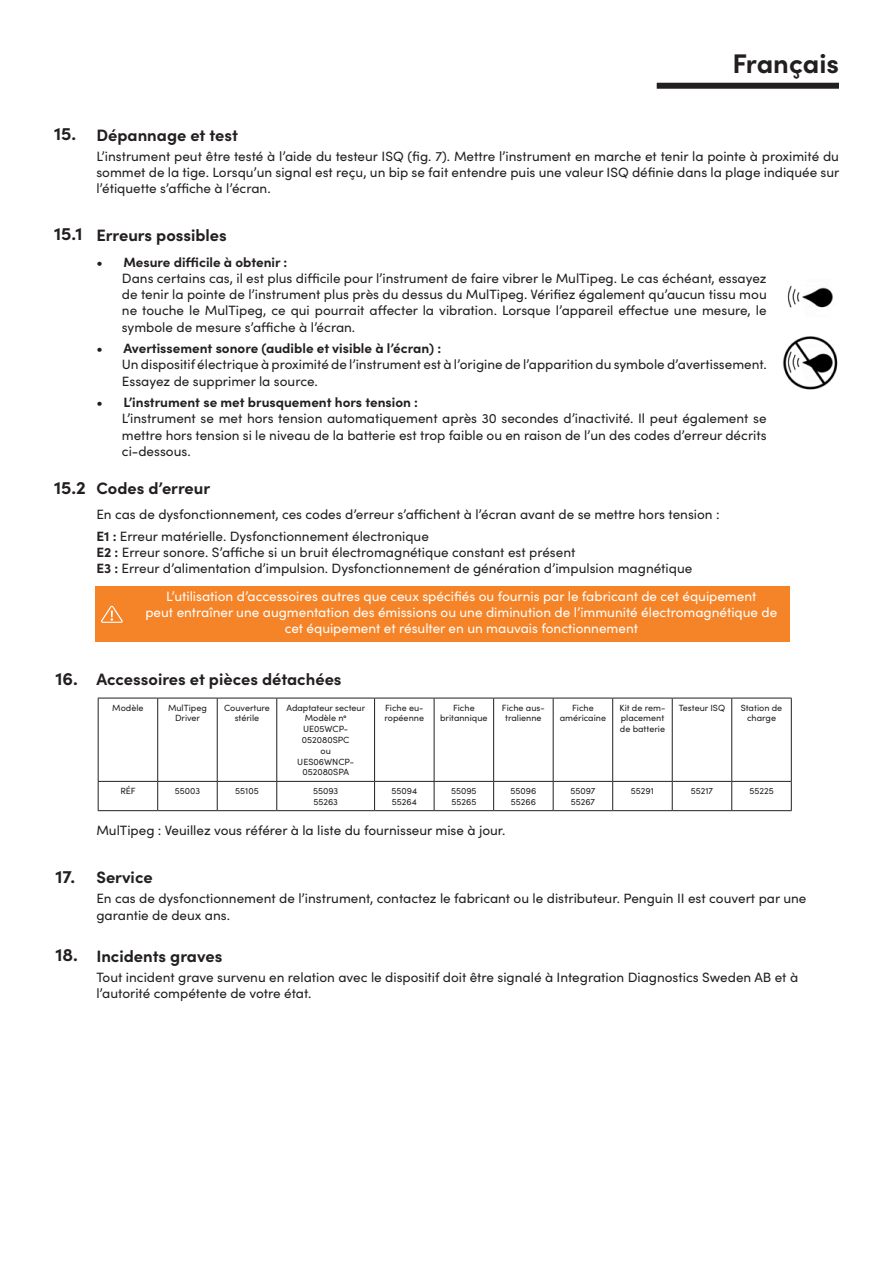
<style>
.page{position:relative;width:893px;height:1263px;background:#fff}
.page>*{position:absolute;margin:0;border:0;box-sizing:border-box;transform-origin:0 0}
.t1{font:700 27px "Sofia Pro";color:#231f20}
.t2{font:700 18px "Sofia Pro";color:#231f20}
.t3{font:700 16.5px "Sofia Pro";color:#231f20}
.t4{font:13.5px/16.2px "Sofia Pro";color:#231f20;text-align:justify}
.t5{font:13.5px/16.2px "Sofia Pro";color:#fff;text-align:center}
.t6{font:700 13.5px "Sofia Pro";color:#231f20}
.t7{font:9px/10.8px "Sofia Pro";color:#231f20;text-align:center}
.s1{font-weight:700}
</style>
<div class="page">
<img style="left:783px;top:336px;width:55px;height:54px">
<img style="left:787px;top:285px;width:46px;height:23px">
<div style="left:657px;top:83px;width:182px;height:6px;background:#231f20"></div>
<div style="left:96px;top:586px;width:694px;height:56px;background:#f58429"></div>
<svg style="left:101px;top:606px;width:22px;height:17px"></svg>
<hr style="left:98px;top:698px;width:1px;height:83px;background:#231f20">
<hr style="left:98px;top:698px;width:60px;height:1px;background:#231f20">
<hr style="left:157px;top:698px;width:1px;height:83px;background:#231f20">
<hr style="left:158px;top:698px;width:59px;height:1px;background:#231f20">
<hr style="left:217px;top:698px;width:1px;height:83px;background:#231f20">
<hr style="left:217px;top:698px;width:60px;height:1px;background:#231f20">
<hr style="left:276px;top:698px;width:1px;height:83px;background:#231f20">
<hr style="left:277px;top:698px;width:98px;height:1px;background:#231f20">
<hr style="left:375px;top:698px;width:59px;height:1px;background:#231f20">
<hr style="left:434px;top:698px;width:60px;height:1px;background:#231f20">
<hr style="left:494px;top:698px;width:59px;height:1px;background:#231f20">
<hr style="left:553px;top:698px;width:60px;height:1px;background:#231f20">
<hr style="left:374px;top:698px;width:1px;height:83px;background:#231f20">
<hr style="left:434px;top:698px;width:1px;height:83px;background:#231f20">
<hr style="left:493px;top:698px;width:1px;height:83px;background:#231f20">
<hr style="left:553px;top:698px;width:1px;height:83px;background:#231f20">
<hr style="left:612px;top:698px;width:1px;height:83px;background:#231f20">
<hr style="left:613px;top:698px;width:59px;height:1px;background:#231f20">
<hr style="left:672px;top:698px;width:1px;height:83px;background:#231f20">
<hr style="left:672px;top:698px;width:60px;height:1px;background:#231f20">
<hr style="left:732px;top:698px;width:60px;height:1px;background:#231f20">
<hr style="left:731px;top:698px;width:1px;height:83px;background:#231f20">
<hr style="left:791px;top:698px;width:1px;height:83px;background:#231f20">
<svg style="left:98px;top:782px;width:1px;height:28px"></svg>
<hr style="left:98px;top:781px;width:60px;height:1px;background:#231f20">
<hr style="left:98px;top:810px;width:60px;height:1px;background:#231f20">
<svg style="left:157px;top:782px;width:1px;height:28px"></svg>
<hr style="left:158px;top:781px;width:59px;height:1px;background:#231f20">
<hr style="left:158px;top:810px;width:59px;height:1px;background:#231f20">
<svg style="left:217px;top:782px;width:1px;height:28px"></svg>
<hr style="left:217px;top:781px;width:60px;height:1px;background:#231f20">
<hr style="left:277px;top:781px;width:98px;height:1px;background:#231f20">
<hr style="left:375px;top:781px;width:59px;height:1px;background:#231f20">
<hr style="left:434px;top:781px;width:60px;height:1px;background:#231f20">
<hr style="left:494px;top:781px;width:59px;height:1px;background:#231f20">
<hr style="left:553px;top:781px;width:60px;height:1px;background:#231f20">
<svg style="left:276px;top:782px;width:1px;height:28px"></svg>
<svg style="left:374px;top:782px;width:1px;height:28px"></svg>
<svg style="left:434px;top:782px;width:1px;height:28px"></svg>
<svg style="left:493px;top:782px;width:1px;height:28px"></svg>
<svg style="left:553px;top:782px;width:1px;height:28px"></svg>
<hr style="left:217px;top:810px;width:60px;height:1px;background:#231f20">
<hr style="left:277px;top:810px;width:98px;height:1px;background:#231f20">
<hr style="left:375px;top:810px;width:59px;height:1px;background:#231f20">
<hr style="left:434px;top:810px;width:60px;height:1px;background:#231f20">
<hr style="left:494px;top:810px;width:59px;height:1px;background:#231f20">
<hr style="left:553px;top:810px;width:60px;height:1px;background:#231f20">
<svg style="left:612px;top:782px;width:1px;height:28px"></svg>
<hr style="left:613px;top:781px;width:59px;height:1px;background:#231f20">
<hr style="left:613px;top:810px;width:59px;height:1px;background:#231f20">
<svg style="left:672px;top:782px;width:1px;height:28px"></svg>
<hr style="left:672px;top:781px;width:60px;height:1px;background:#231f20">
<hr style="left:732px;top:781px;width:60px;height:1px;background:#231f20">
<svg style="left:731px;top:782px;width:1px;height:28px"></svg>
<svg style="left:791px;top:782px;width:1px;height:28px"></svg>
<hr style="left:672px;top:810px;width:60px;height:1px;background:#231f20">
<hr style="left:732px;top:810px;width:60px;height:1px;background:#231f20">
<p class="t1" style="left:732px;top:43px;width:108px">Français</p>
<p class="t2" style="left:54px;top:120px;width:24px">15.</p>
<p class="t2" style="left:54px;top:220px;width:30px">15.1</p>
<p class="t2" style="left:54px;top:474px;width:33px">15.2</p>
<p class="t3" style="left:96px;top:122px;width:143px">Dépannage et test</p>
<p class="t4" style="left:96px;top:147px;width:744px">L’instrument peut être testé à l’aide du testeur ISQ (fig. 7). Mettre l’instrument en marche et tenir la pointe à proximité du sommet de la tige. Lorsqu’un signal est reçu, un bip se fait entendre puis une valeur ISQ définie dans la plage indiquée sur l’étiquette s’affiche à l’écran.</p>
<p class="t3" style="left:96px;top:222px;width:132px">Erreurs possibles</p>
<p class="t6" style="left:96px;top:252px;width:192px">• Mesure difficile à obtenir :</p>
<p class="t4" style="left:122px;top:269px;width:646px">Dans certains cas, il est plus difficile pour l’instrument de faire vibrer le MulTipeg. Le cas échéant, essayez de tenir la pointe de l’instrument plus près du dessus du MulTipeg. Vérifiez également qu’aucun tissu mou ne touche le MulTipeg, ce qui pourrait affecter la vibration. Lorsque l’appareil effectue une mesure, le symbole de mesure s’affiche à l’écran.</p>
<p class="t6" style="left:96px;top:338px;width:346px">• Avertissement sonore (audible et visible à l’écran) :</p>
<p class="t4" style="left:122px;top:356px;width:646px">Un dispositif électrique à proximité de l’instrument est à l’origine de l’apparition du symbole d’avertissement.<br>Essayez de supprimer la source.</p>
<p class="t6" style="left:96px;top:392px;width:323px">• L’instrument se met brusquement hors tension :</p>
<p class="t4" style="left:122px;top:410px;width:646px">L’instrument se met hors tension automatiquement après 30 secondes d’inactivité. Il peut également se mettre hors tension si le niveau de la batterie est trop faible ou en raison de l’un des codes d’erreur décrits ci-dessous.</p>
<p class="t3" style="left:96px;top:475px;width:115px">Codes d’erreur</p>
<p class="t4" style="left:96px;top:506px;width:625px">En cas de dysfonctionnement, ces codes d’erreur s’affichent à l’écran avant de se mettre hors tension :</p>
<p class="t4" style="left:96px;top:527px;width:334px"><span class="s1">E1 :</span> Erreur matérielle. Dysfonctionnement électronique</p>
<p class="t4" style="left:96px;top:544px;width:480px"><span class="s1">E2 :</span> Erreur sonore. S’affiche si un bruit électromagnétique constant est présent</p>
<p class="t4" style="left:96px;top:560px;width:597px"><span class="s1">E3 :</span> Erreur d’alimentation d’impulsion. Dysfonctionnement de génération d’impulsion magnétique</p>
<p class="t5" style="left:145px;top:587px;width:633px">L’utilisation d’accessoires autres que ceux spécifiés ou fournis par le fabricant de cet équipement<br>peut entraîner une augmentation des émissions ou une diminution de l’immunité électromagnétique de cet équipement et résulter en un mauvais fonctionnement</p>
<p class="t2" style="left:55px;top:665px;width:24px">16.</p>
<p class="t2" style="left:55px;top:862px;width:21px">17.</p>
<p class="t2" style="left:55px;top:941px;width:24px">18.</p>
<p class="t3" style="left:96px;top:666px;width:247px">Accessoires et pièces détachées</p>
<p class="t7" style="left:112px;top:701px;width:33px">Modèle</p>
<p class="t7" style="left:168px;top:701px;width:40px">MulTipeg<br>Driver</p>
<p class="t7" style="left:224px;top:701px;width:47px">Couverture stérile</p>
<p class="t7" style="left:286px;top:701px;width:80px">Adaptateur secteur</p>
<p class="t7" style="left:305px;top:712px;width:43px">Modèle n<sup>o</sup></p>
<p class="t7" style="left:302px;top:723px;width:49px;text-align:left">UE05WCP-<br>052080SPC</p>
<p class="t7" style="left:320px;top:745px;width:12px">ou</p>
<p class="t7" style="left:297px;top:755px;width:58px">UES06WNCP-<br>052080SPA</p>
<p class="t7" style="left:120px;top:785px;width:17px">RÉF</p>
<p class="t7" style="left:175px;top:785px;width:27px">55003</p>
<p class="t7" style="left:235px;top:785px;width:25px">55105</p>
<p class="t7" style="left:313px;top:785px;width:27px">55093</p>
<p class="t7" style="left:313px;top:796px;width:26px">55263</p>
<p class="t7" style="left:385px;top:701px;width:41px;text-align:left">Fiche eu&shy;ropéenne</p>
<p class="t7" style="left:440px;top:701px;width:49px">Fiche britannique</p>
<p class="t7" style="left:502px;top:701px;width:44px">Fiche aus&shy;tralienne</p>
<p class="t7" style="left:560px;top:701px;width:48px">Fiche américaine</p>
<p class="t7" style="left:619px;top:701px;width:47px;text-align:left">Kit de rem&shy;placement de batterie</p>
<p class="t7" style="left:679px;top:701px;width:48px">Testeur ISQ</p>
<p class="t7" style="left:741px;top:701px;width:43px">Station de charge</p>
<p class="t7" style="left:391px;top:785px;width:27px">55094</p>
<p class="t7" style="left:392px;top:796px;width:27px">55264</p>
<p class="t7" style="left:451px;top:785px;width:27px">55095</p>
<p class="t7" style="left:451px;top:796px;width:26px">55265</p>
<p class="t7" style="left:510px;top:785px;width:27px">55096</p>
<p class="t7" style="left:511px;top:796px;width:27px">55266</p>
<p class="t7" style="left:570px;top:785px;width:27px">55097</p>
<p class="t7" style="left:571px;top:796px;width:26px">55267</p>
<p class="t7" style="left:631px;top:785px;width:25px">55291</p>
<p class="t7" style="left:691px;top:785px;width:24px">55217</p>
<p class="t7" style="left:749px;top:785px;width:26px">55225</p>
<p class="t4" style="left:96px;top:822px;width:411px">MulTipeg : Veuillez vous référer à la liste du fournisseur mise à jour.</p>
<p class="t3" style="left:96px;top:864px;width:58px">Service</p>
<p class="t4" style="left:96px;top:890px;width:711px">En cas de dysfonctionnement de l’instrument, contactez le fabricant ou le distributeur. Penguin II est couvert par une garantie de deux ans.</p>
<p class="t3" style="left:96px;top:943px;width:127px">Incidents graves</p>
<p class="t4" style="left:96px;top:968px;width:703px">Tout incident grave survenu en relation avec le dispositif doit être signalé à Integration Diagnostics Sweden AB et à l’autorité compétente de votre état.</p>
</div>
